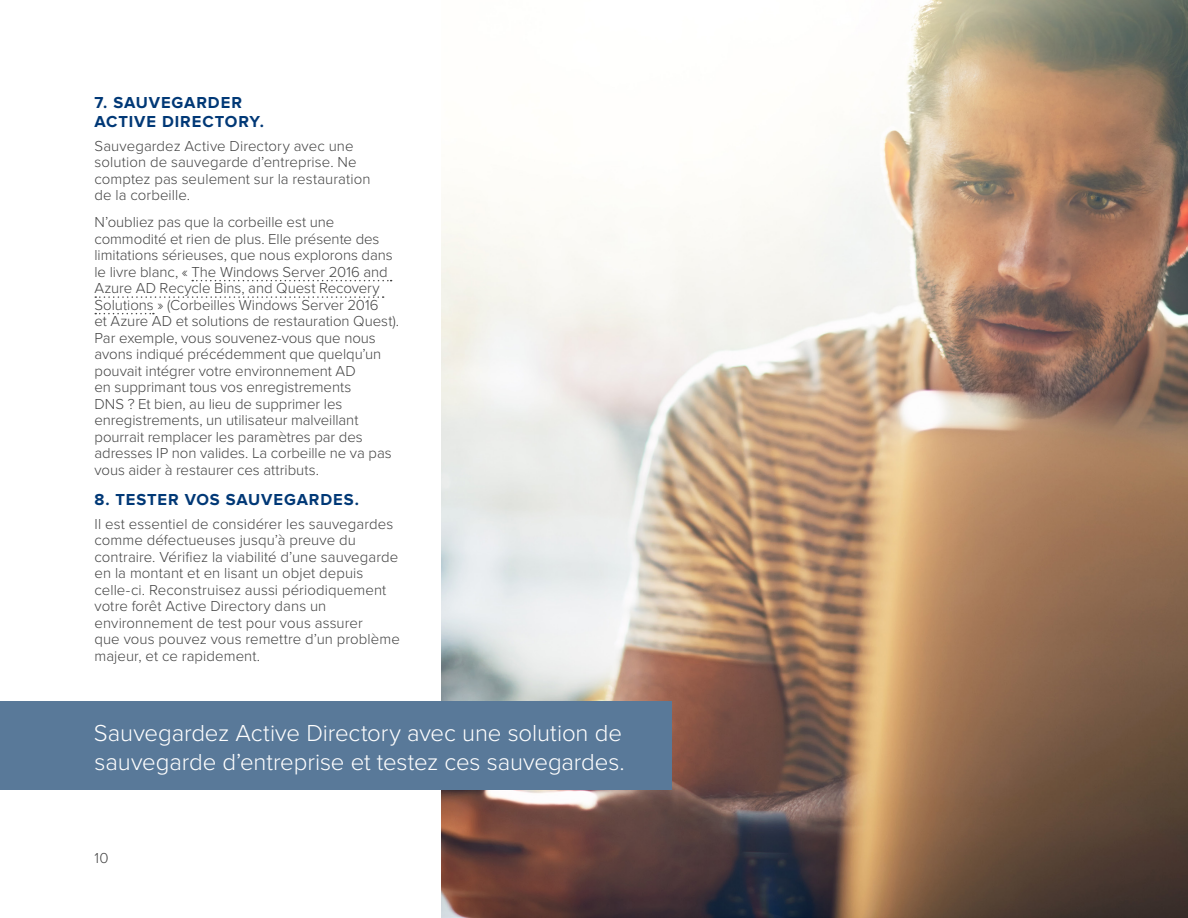
<style>
.page{position:relative;width:1188px;height:918px;background:#fff}
.page>*{position:absolute;margin:0;border:0;box-sizing:border-box;transform-origin:0 0}
.Callout_Box_Medium{font:300 24px/28.8px "Proxima Nova";letter-spacing:-.005em;color:#fff}
.Section_Heading_2{font:700 16.5px/19.8px "Proxima Nova";letter-spacing:.055em;color:#003876}
.Body{font:300 15px/16.5px "Proxima Nova";color:#444}
</style>
<div class="page">
<svg style="left:192px;top:280px;width:200px;height:1px"></svg>
<svg style="left:95px;top:296px;width:289px;height:2px"></svg>
<svg style="left:95px;top:313px;width:59px;height:1px"></svg>
<img style="left:441px;top:0;width:747px;height:918px">
<div style="left:0;top:701px;width:672px;height:89px;background:#597999"></div>
<p class="Section_Heading_2" style="left:94px;top:93px;width:171px">7. SAUVEGARDER<br>ACTIVE DIRECTORY.</p>
<p class="Body" style="left:94px;top:137px;width:278px">Sauvegardez Active Directory avec une solution de sauvegarde d’entreprise. Ne comptez pas seulement sur la restauration de la corbeille.</p>
<p class="Body" style="left:94px;top:213px;width:306px">N’oubliez pas que la corbeille est une commodité et rien de plus. Elle présente des limitations sérieuses, que nous explorons dans le livre blanc, « The Windows Server 2016 and Azure AD Recycle Bins, and Quest Recovery Solutions » (Corbeilles Windows Server 2016<br>et Azure AD et solutions de restauration Quest).<br>Par exemple, vous souvenez-vous que nous avons indiqué précédemment que quelqu’un pouvait intégrer votre environnement AD<br>en supprimant tous vos enregistrements<br>DNS ? Et bien, au lieu de supprimer les enregistrements, un utilisateur malveillant pourrait remplacer les paramètres par des adresses IP non valides. La corbeille ne va pas vous aider à restaurer ces attributs.</p>
<p class="Section_Heading_2" style="left:94px;top:491px;width:266px">8. TESTER VOS SAUVEGARDES.</p>
<p class="Body" style="left:94px;top:515px;width:307px">Il est essentiel de considérer les sauvegardes comme défectueuses jusqu’à preuve du contraire. Vérifiez la viabilité d’une sauvegarde en la montant et en lisant un objet depuis celle-ci. Reconstruisez aussi périodiquement votre forêt Active Directory dans un environnement de test pour vous assurer<br>que vous pouvez vous remettre d’un problème majeur, et ce rapidement.</p>
<p class="Callout_Box_Medium" style="left:94px;top:717px;width:532px">Sauvegardez Active Directory avec une solution de sauvegarde d’entreprise et testez ces sauvegardes.</p>
<p class="Body" style="left:94px;top:849px;width:16px">10</p>
</div>
